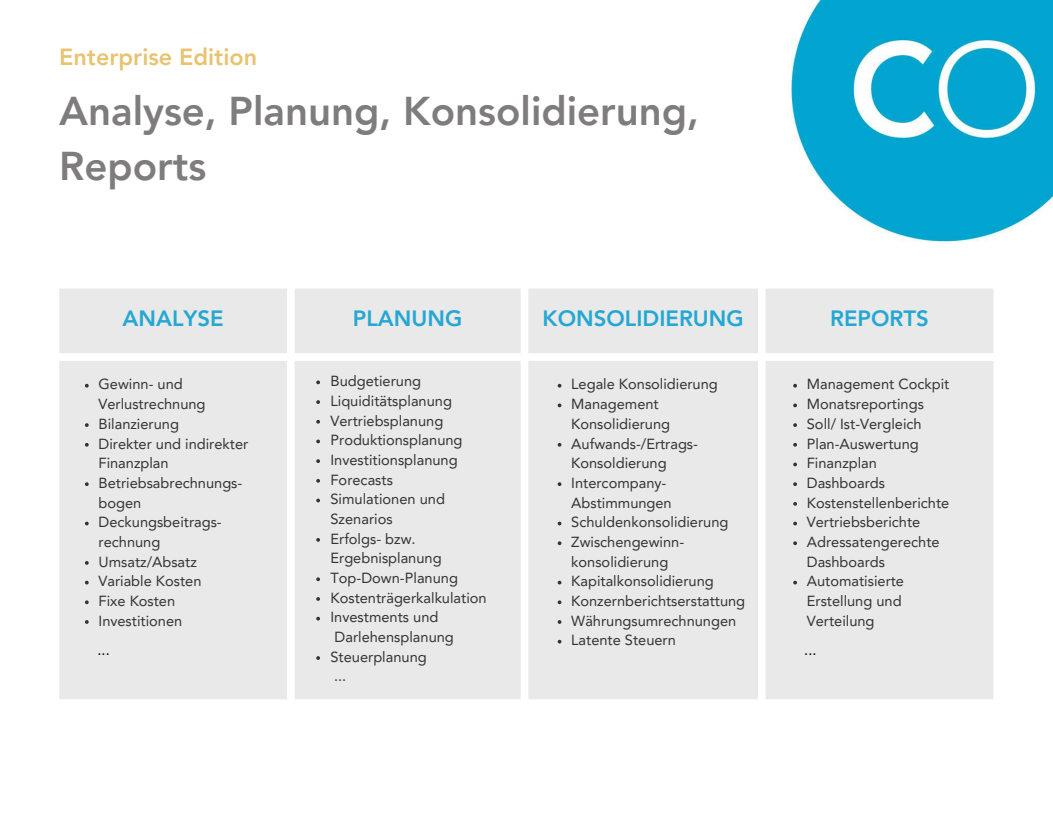
<style>
.page{position:relative;width:1053px;height:815px;background:#fff}
.page>*{position:absolute;margin:0;border:0;box-sizing:border-box;transform-origin:0 0}
.t1{font:800 40.12px/55.2px "Avenir LT Pro";color:#7e7c7c}
.t2{font:800 23.38px "Avenir LT Pro";color:#e8c370}
.t3{font:800 22.12px "Avenir LT Pro";color:#24a7d3}
.t4{font:14.62px/19.6px "Avenir LT Pro";color:#333}
.t5{font:14.62px "Avenir LT Pro";color:#000}
</style>
<div class="page">
<div style="left:59px;top:289px;width:934px;height:410px;background:#e9e9e9"></div>
<svg style="left:316px;top:380px;width:4px;height:4px"></svg>
<svg style="left:316px;top:400px;width:4px;height:4px"></svg>
<svg style="left:316px;top:420px;width:4px;height:3px"></svg>
<svg style="left:316px;top:439px;width:4px;height:4px"></svg>
<svg style="left:316px;top:459px;width:4px;height:4px"></svg>
<svg style="left:316px;top:479px;width:4px;height:4px"></svg>
<svg style="left:316px;top:498px;width:4px;height:4px"></svg>
<svg style="left:316px;top:538px;width:4px;height:4px"></svg>
<svg style="left:316px;top:577px;width:4px;height:4px"></svg>
<svg style="left:316px;top:597px;width:4px;height:4px"></svg>
<svg style="left:316px;top:617px;width:4px;height:3px"></svg>
<svg style="left:316px;top:656px;width:4px;height:4px"></svg>
<img style="left:792px;top:0;width:260px;height:242px">
<svg style="left:85px;top:384px;width:4px;height:3px"></svg>
<svg style="left:85px;top:423px;width:4px;height:4px"></svg>
<svg style="left:85px;top:443px;width:4px;height:3px"></svg>
<svg style="left:85px;top:482px;width:4px;height:4px"></svg>
<svg style="left:85px;top:521px;width:4px;height:4px"></svg>
<svg style="left:85px;top:561px;width:4px;height:4px"></svg>
<svg style="left:85px;top:581px;width:4px;height:3px"></svg>
<svg style="left:85px;top:600px;width:4px;height:4px"></svg>
<svg style="left:85px;top:620px;width:4px;height:4px"></svg>
<svg style="left:557px;top:384px;width:4px;height:3px"></svg>
<svg style="left:557px;top:403px;width:4px;height:4px"></svg>
<svg style="left:557px;top:443px;width:4px;height:3px"></svg>
<svg style="left:557px;top:482px;width:4px;height:4px"></svg>
<svg style="left:557px;top:521px;width:4px;height:4px"></svg>
<svg style="left:557px;top:541px;width:4px;height:4px"></svg>
<svg style="left:557px;top:581px;width:4px;height:3px"></svg>
<svg style="left:557px;top:600px;width:4px;height:4px"></svg>
<svg style="left:557px;top:620px;width:4px;height:4px"></svg>
<svg style="left:557px;top:640px;width:4px;height:3px"></svg>
<svg style="left:793px;top:384px;width:4px;height:3px"></svg>
<svg style="left:793px;top:403px;width:4px;height:4px"></svg>
<svg style="left:793px;top:423px;width:4px;height:4px"></svg>
<svg style="left:793px;top:443px;width:4px;height:3px"></svg>
<svg style="left:793px;top:462px;width:4px;height:4px"></svg>
<svg style="left:793px;top:482px;width:4px;height:4px"></svg>
<svg style="left:793px;top:502px;width:4px;height:4px"></svg>
<svg style="left:793px;top:521px;width:4px;height:4px"></svg>
<svg style="left:793px;top:541px;width:4px;height:4px"></svg>
<svg style="left:793px;top:581px;width:4px;height:3px"></svg>
<h2 class="t2" style="left:59px;top:48px;width:199px">Enterprise Edition</h2>
<h1 class="t1" style="left:59px;top:87px;width:641px">Analyse, Planung, Konsolidierung,<br>Reports</h1>
<h3 class="t3" style="left:122px;top:309px;width:103px">ANALYSE</h3>
<h3 class="t3" style="left:353px;top:309px;width:111px">PLANUNG</h3>
<h3 class="t3" style="left:542px;top:309px;width:203px">KONSOLIDIERUNG</h3>
<h3 class="t3" style="left:830px;top:309px;width:100px">REPORTS</h3>
<p class="t4" style="left:98px;top:376px;width:151px">Gewinn- und<br>Verlustrechnung<br>Bilanzierung<br>Direkter und indirekter<br>Finanzplan<br>Betriebsabrechnungs&shy;bogen<br>Deckungsbeitrags&shy;rechnung<br>Umsatz/Absatz<br>Variable Kosten<br>Fixe Kosten<br>Investitionen</p>
<p class="t5" style="left:97px;top:644px;width:14px">...</p>
<p class="t4" style="left:330px;top:372px;width:158px">Budgetierung<br>Liquiditätsplanung<br>Vertriebsplanung<br>Produktionsplanung<br>Investitionsplanung<br>Forecasts<br>Simulationen und<br>Szenarios<br>Erfolgs- bzw.<br>Ergebnisplanung<br>Top-Down-Planung<br>Kostenträgerkalkulation<br>Investments und<br>Darlehensplanung<br>Steuerplanung<br>...</p>
<p class="t4" style="left:571px;top:376px;width:175px">Legale Konsolidierung<br>Management<br>Konsolidierung<br>Aufwands-/Ertrags-<br>Konsoldierung<br>Intercompany-<br>Abstimmungen<br>Schuldenkonsolidierung<br>Zwischengewinn&shy;konsolidierung<br>Kapitalkonsolidierung<br>Konzernberichtserstattung<br>Währungsumrechnungen<br>Latente Steuern</p>
<p class="t4" style="left:806px;top:376px;width:144px">Management Cockpit<br>Monatsreportings<br>Soll/ Ist-Vergleich<br>Plan-Auswertung<br>Finanzplan<br>Dashboards<br>Kostenstellenberichte<br>Vertriebsberichte<br>Adressatengerechte<br>Dashboards<br>Automatisierte<br>Erstellung und<br>Verteilung</p>
<p class="t5" style="left:804px;top:644px;width:14px">...</p>
</div>
